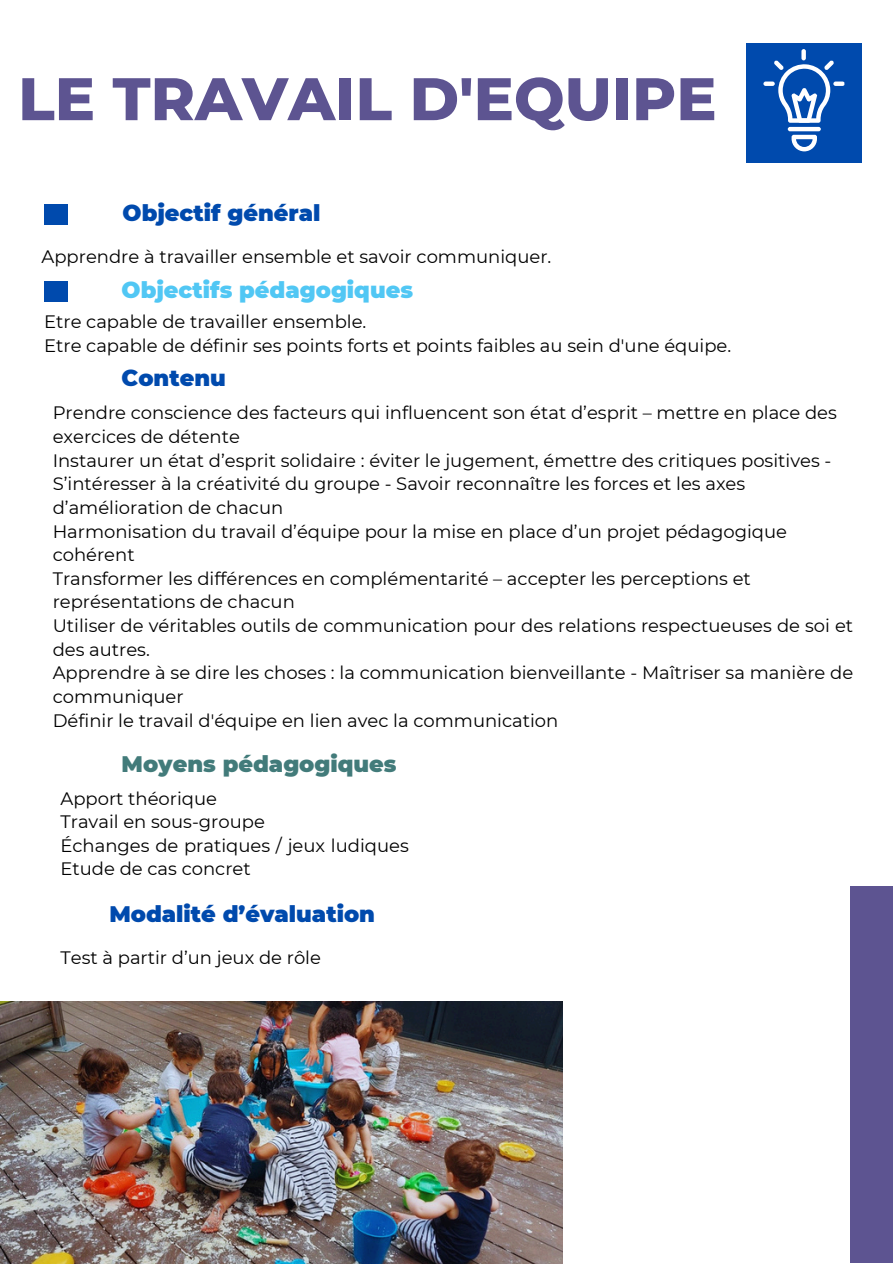
<style>
.page{position:relative;width:894px;height:1264px;background:#fff}
.page>*{position:absolute;margin:0;border:0;box-sizing:border-box;transform-origin:0 0}
.t1{font:800 60px "Montserrat";color:#5d5491}
.t2{font:900 22.5px "Montserrat";color:#004aad}
.t3{font:900 22.5px "Montserrat";color:#51c7f4}
.t4{font:900 22.5px "Montserrat";color:#427b7a}
.t5{font:18px/23.7px "Montserrat";color:#000}
</style>
<div class="page">
<img style="left:0;top:1001px;width:563px;height:261px">
<div style="left:44px;top:204px;width:23px;height:21px;background:#004aad"></div>
<div style="left:44px;top:280px;width:23px;height:21px;background:#004aad"></div>
<div style="left:746px;top:43px;width:115px;height:120px;background:#004aad"></div>
<svg style="left:801px;top:49px;width:4px;height:11px"></svg>
<div style="left:763px;top:81px;width:11px;height:5px;background:#fff;border-radius:2px"></div>
<hr style="left:787px;top:127px;width:33px;height:4px;background:#fff;border-radius:2px">
<svg style="left:791px;top:135px;width:25px;height:16px"></svg>
<svg style="left:773px;top:60px;width:71px;height:63px"></svg>
<div style="left:850px;top:886px;width:42px;height:376px;background:#5d5491"></div>
<h2 class="t1" style="left:18px;top:62px;width:699px">LE TRAVAIL D'EQUIPE</h2>
<p class="t2" style="left:123px;top:199px;width:199px">Objectif général</p>
<h2 class="t5" style="left:42px;top:245px;width:511px">Apprendre à travailler ensemble et savoir communiquer.</h2>
<p class="t3" style="left:122px;top:276px;width:293px">Objectifs pédagogiques</p>
<p class="t5" style="left:44px;top:309px;width:323px">Etre capable de travailler ensemble.</p>
<p class="t5" style="left:44px;top:333px;width:688px">Etre capable de définir ses points forts et points faibles au sein d'une équipe.</p>
<p class="t2" style="left:122px;top:364px;width:106px">Contenu</p>
<p class="t5" style="left:53px;top:401px;width:785px">Prendre conscience des facteurs qui influencent son état d’esprit – mettre en place des exercices de détente</p>
<p class="t5" style="left:53px;top:448px;width:780px">Instaurer un état d’esprit solidaire : éviter le jugement, émettre des critiques positives -<br>S’intéresser à la créativité du groupe - Savoir reconnaître les forces et les axes d’amélioration de chacun</p>
<p class="t5" style="left:53px;top:519px;width:735px">Harmonisation du travail d’équipe pour la mise en place d’un projet pédagogique cohérent</p>
<p class="t5" style="left:53px;top:566px;width:699px">Transformer les différences en complémentarité – accepter les perceptions et représentations de chacun</p>
<p class="t5" style="left:53px;top:613px;width:801px">Utiliser de véritables outils de communication pour des relations respectueuses de soi et des autres.</p>
<h2 class="t5" style="left:53px;top:661px;width:801px">Apprendre à se dire les choses : la communication bienveillante - Maîtriser sa manière de communiquer</h2>
<p class="t5" style="left:53px;top:708px;width:507px">Définir le travail d'équipe en lien avec la communication</p>
<p class="t4" style="left:122px;top:750px;width:276px">Moyens pédagogiques</p>
<h2 class="t5" style="left:60px;top:786px;width:158px">Apport théorique</h2>
<p class="t5" style="left:60px;top:809px;width:206px">Travail en sous-groupe</p>
<p class="t5" style="left:60px;top:833px;width:350px">Échanges de pratiques / jeux ludiques<br>Etude de cas concret</p>
<h2 class="t2" style="left:109px;top:900px;width:267px">Modalité d’évaluation</h2>
<p class="t5" style="left:60px;top:945px;width:262px">Test à partir d’un jeux de rôle</p>
</div>
